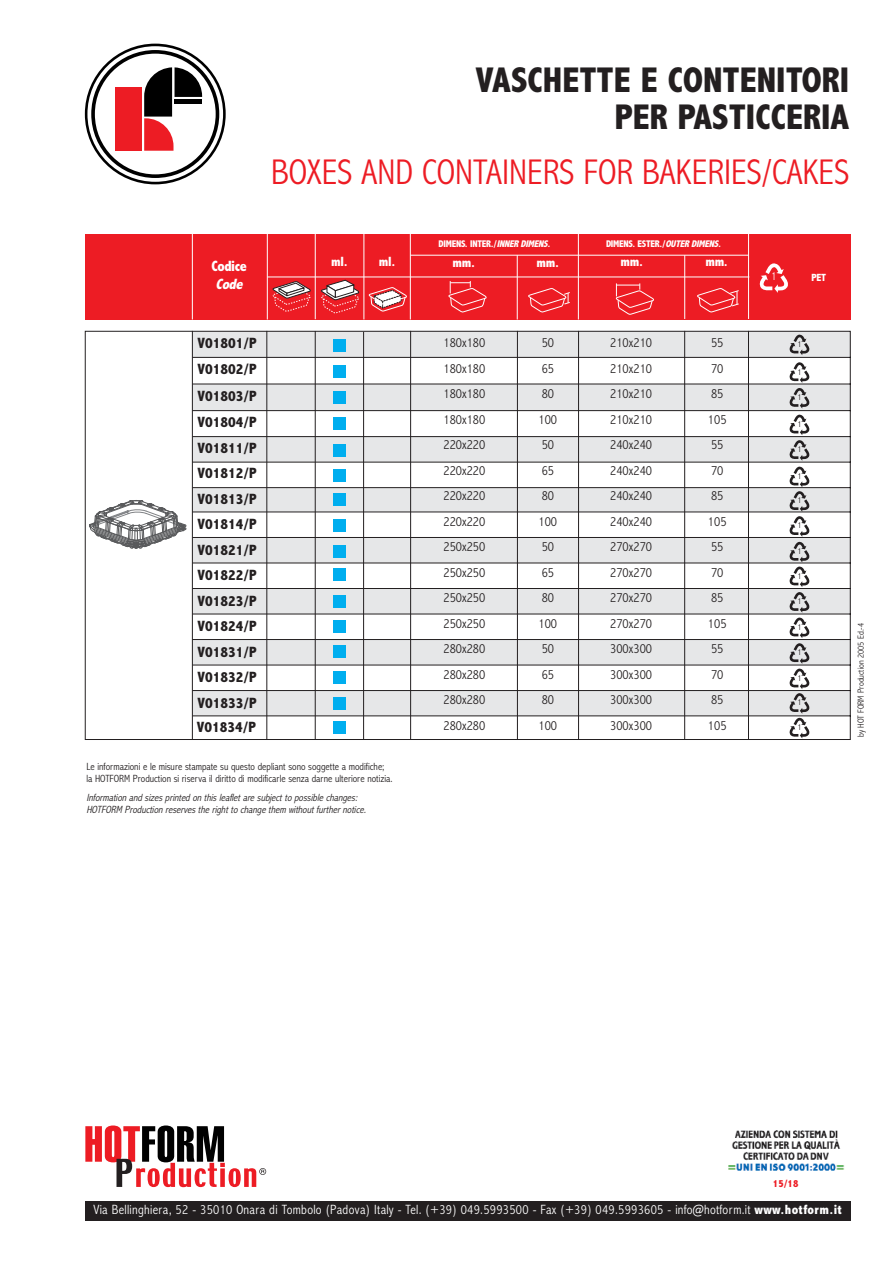
<style>
.page{position:relative;width:893px;height:1263px;background:#fff}
.page>*{position:absolute;margin:0;border:0;box-sizing:border-box;transform-origin:0 0}
.t1{font:800 condensed 36px/37.5px "Abadi";color:#231f20;text-align:right}
.t2{font:300 condensed 36px "Abadi";color:#ed1c24}
.t3{font:800 condensed 15px/25.7px "Abadi";color:#231f20;text-align:justify}
.t4{font:800 condensed 15px "Abadi";letter-spacing:-.025em;color:#fff}
.t5{font:italic 800 condensed 15px "Abadi";color:#fff}
.t6{font:300 condensed 13.5px/25.5px "Abadi";color:#231f20;text-align:justify}
.t7{font:300 condensed 13.5px "Abadi";letter-spacing:.025em;color:#fff}
.t8{font:800 condensed 13.5px "Abadi";letter-spacing:-.025em;color:#fff}
.t9{font:300 condensed 12px "Abadi";color:#fff}
.t10{font:300 condensed 10.5px/12.6px "Abadi";color:#231f20}
.t11{font:italic 300 condensed 10.5px/12.6px "Abadi";color:#231f20}
.t12{font:800 condensed 10.5px "Abadi";color:#ed1c24}
.t13{font:800 condensed 10.5px "Abadi";color:#fff}
.t14{font:800 condensed 9.75px "Abadi";letter-spacing:-.025em;color:#fff}
.t15{font:300 condensed 9px "Abadi";color:#231f20}
.s1{font-style:italic}
.s2{font-weight:800}
</style>
<div class="page">
<div style="left:85px;top:234px;width:765px;height:85px;background:#ed1c24"></div>
<hr style="left:192px;top:234px;width:1px;height:85px;background:#fff">
<hr style="left:267px;top:234px;width:1px;height:85px;background:#fff">
<hr style="left:410px;top:234px;width:1px;height:85px;background:#fff">
<hr style="left:517px;top:255px;width:1px;height:64px;background:#fff">
<hr style="left:578px;top:234px;width:1px;height:85px;background:#fff">
<hr style="left:748px;top:234px;width:1px;height:85px;background:#fff">
<hr style="left:684px;top:255px;width:1px;height:64px;background:#fff">
<hr style="left:267px;top:277px;width:482px;height:1px;background:#fff">
<hr style="left:410px;top:255px;width:338px;height:1px;background:#fff">
<hr style="left:315px;top:234px;width:1px;height:85px;background:#fff">
<hr style="left:363px;top:234px;width:1px;height:85px;background:#fff">
<svg style="left:759px;top:263px;width:28px;height:30px"></svg>
<img style="left:728px;top:1130px;width:117px;height:41px">
<div style="left:85px;top:1201px;width:765px;height:19px;background:#231f20"></div>
<svg style="left:85px;top:1126px;width:181px;height:61px"></svg>
<div style="left:115px;top:87px;width:27px;height:64px;background:#ed1c24"></div>
<svg style="left:144px;top:67px;width:58px;height:84px"></svg>
<hr style="left:174px;top:99px;width:28px;height:4px;background:#000">
<div style="left:85px;top:44px;width:141px;height:140px;border:3px solid #000;border-radius:50%"></div>
<div style="left:91px;top:50px;width:128px;height:128px;border:4px solid #000;border-radius:50%"></div>
<svg style="left:615px;top:283px;width:39px;height:32px"></svg>
<svg style="left:697px;top:288px;width:42px;height:24px"></svg>
<svg style="left:448px;top:281px;width:39px;height:31px"></svg>
<svg style="left:528px;top:288px;width:42px;height:24px"></svg>
<svg style="left:368px;top:287px;width:39px;height:24px"></svg>
<svg style="left:321px;top:280px;width:38px;height:33px"></svg>
<svg style="left:272px;top:281px;width:39px;height:31px"></svg>
<svg style="left:84px;top:331px;width:767px;height:409px"></svg>
<hr style="left:192px;top:331px;width:1px;height:409px;background:#231f20">
<hr style="left:266px;top:331px;width:1px;height:409px;background:#231f20">
<hr style="left:410px;top:331px;width:1px;height:409px;background:#231f20">
<hr style="left:517px;top:331px;width:1px;height:409px;background:#231f20">
<hr style="left:578px;top:331px;width:1px;height:409px;background:#231f20">
<hr style="left:684px;top:331px;width:1px;height:409px;background:#231f20">
<hr style="left:748px;top:331px;width:1px;height:409px;background:#231f20">
<hr style="left:315px;top:331px;width:1px;height:409px;background:#231f20">
<hr style="left:363px;top:332px;width:1px;height:408px;background:#231f20">
<svg style="left:789px;top:335px;width:20px;height:20px"></svg>
<svg style="left:789px;top:362px;width:20px;height:47px"></svg>
<svg style="left:789px;top:415px;width:20px;height:46px"></svg>
<svg style="left:789px;top:467px;width:20px;height:271px"></svg>
<div style="left:333px;top:391px;width:12px;height:13px;background:#00aeef"></div>
<div style="left:333px;top:365px;width:12px;height:13px;background:#00aeef"></div>
<div style="left:333px;top:339px;width:12px;height:13px;background:#00aeef"></div>
<div style="left:333px;top:469px;width:12px;height:13px;background:#00aeef"></div>
<div style="left:333px;top:444px;width:12px;height:13px;background:#00aeef"></div>
<div style="left:333px;top:418px;width:12px;height:12px;background:#00aeef"></div>
<div style="left:333px;top:545px;width:12px;height:12px;background:#00aeef"></div>
<div style="left:333px;top:519px;width:12px;height:13px;background:#00aeef"></div>
<div style="left:333px;top:493px;width:12px;height:13px;background:#00aeef"></div>
<div style="left:333px;top:620px;width:12px;height:13px;background:#00aeef"></div>
<div style="left:333px;top:595px;width:12px;height:13px;background:#00aeef"></div>
<div style="left:333px;top:569px;width:12px;height:12px;background:#00aeef"></div>
<div style="left:333px;top:697px;width:12px;height:13px;background:#00aeef"></div>
<div style="left:333px;top:721px;width:12px;height:13px;background:#00aeef"></div>
<div style="left:333px;top:671px;width:12px;height:13px;background:#00aeef"></div>
<div style="left:333px;top:645px;width:12px;height:13px;background:#00aeef"></div>
<svg style="left:89px;top:500px;width:97px;height:49px"></svg>
<h1 class="t1" style="left:475px;top:65px;width:375px">VASCHETTE E CONTENITORI<br>PER PASTICCERIA</h1>
<h1 class="t2" style="left:271px;top:160px;width:579px">BOXES AND CONTAINERS FOR BAKERIES/CAKES</h1>
<p class="t4" style="left:211px;top:261px;width:37px">Codice</p>
<p class="t5" style="left:216px;top:279px;width:31px">Code</p>
<p class="t3" style="left:197px;top:332px;width:61px">V01801/P V01802/P V01803/P V01804/P V01811/P V01812/P V01813/P V01814/P V01821/P V01822/P V01823/P V01824/P V01831/P V01832/P V01833/P</p>
<p class="t3" style="left:197px;top:715px;width:61px">V01834/P</p>
<p class="t14" style="left:438px;top:240px;width:115px">DIMENS. INTER./<span class="s1">INNER DIMENS.</span></p>
<p class="t14" style="left:606px;top:240px;width:118px">DIMENS. ESTER./<span class="s1">OUTER DIMENS.</span></p>
<p class="t8" style="left:331px;top:257px;width:65px">ml. ml.</p>
<p class="t8" style="left:705px;top:257px;width:24px">mm.</p>
<p class="t8" style="left:452px;top:257px;width:24px">mm.</p>
<p class="t8" style="left:536px;top:257px;width:24px">mm.</p>
<p class="t8" style="left:620px;top:257px;width:24px">mm.</p>
<p class="t6" style="left:443px;top:331px;width:43px">180x180<br>180x180<br>180x180<br>180x180<br>220x220<br>220x220<br>220x220<br>220x220<br>250x250<br>250x250<br>250x250<br>250x250<br>280x280<br>280x280<br>280x280<br>280x280</p>
<p class="t6" style="left:538px;top:331px;width:20px;text-align:left">50<br>65<br>80<br>100<br>50<br>65<br>80<br>100<br>50<br>65<br>80<br>100<br>50<br>65<br>80<br>100</p>
<p class="t6" style="left:708px;top:331px;width:20px;text-align:left">55<br>70<br>85<br>105<br>55<br>70<br>85<br>105<br>55<br>70<br>85<br>105<br>55<br>70<br>85<br>105</p>
<p class="t6" style="left:610px;top:331px;width:43px">210x210<br>210x210<br>210x210<br>210x210<br>240x240<br>240x240<br>240x240<br>240x240<br>270x270<br>270x270<br>270x270<br>270x270<br>300x300<br>300x300<br>300x300<br>300x300</p>
<p class="t10" style="left:86px;top:761px;width:308px">Le informazioni e le misure stampate su questo depliant sono soggette a modifiche; la HOTFORM Production si riserva il diritto di modificarle senza darne ulteriore notizia.</p>
<p class="t11" style="left:86px;top:792px;width:283px">Information and sizes printed on this leafletare subjectto possible changes:<br>HOTFORM Production reserves the rightto change them withoutfurthernotice.</p>
<p class="t9" style="left:771px;top:272px;width:7px">1</p>
<p class="t13" style="left:811px;top:274px;width:16px">PET</p>
<p class="t15" style="left:797px;top:341px;width:6px">1</p>
<p class="t15" style="left:797px;top:368px;width:6px">1</p>
<p class="t15" style="left:797px;top:394px;width:6px">1</p>
<p class="t15" style="left:797px;top:421px;width:6px">1</p>
<p class="t15" style="left:797px;top:446px;width:6px">1</p>
<p class="t15" style="left:797px;top:473px;width:6px">1</p>
<p class="t15" style="left:797px;top:497px;width:6px">1</p>
<p class="t15" style="left:797px;top:522px;width:6px">1</p>
<p class="t15" style="left:797px;top:548px;width:6px">1</p>
<p class="t15" style="left:797px;top:573px;width:6px">1</p>
<p class="t15" style="left:797px;top:598px;width:6px">1</p>
<p class="t15" style="left:797px;top:624px;width:6px">1</p>
<p class="t15" style="left:797px;top:649px;width:6px">1</p>
<p class="t15" style="left:797px;top:675px;width:6px">1</p>
<p class="t15" style="left:797px;top:699px;width:6px">1</p>
<p class="t15" style="left:797px;top:724px;width:6px">1</p>
<p class="t15" style="left:857px;top:737px;width:115px;rotate:-90deg">by HOT FORM Production 2005 Ed.-4</p>
<p class="t12" style="left:773px;top:1180px;width:27px">15/18</p>
<p class="t7" style="left:93px;top:1205px;width:750px">Via Bellinghiera, 52 - 35010 Onara di Tombolo (Padova) Italy - Tel. (+39) 049.5993500 - Fax (+39) 049.5993605 - info@hotform.it <span class="s2">www.hotform.it</span></p>
</div>
